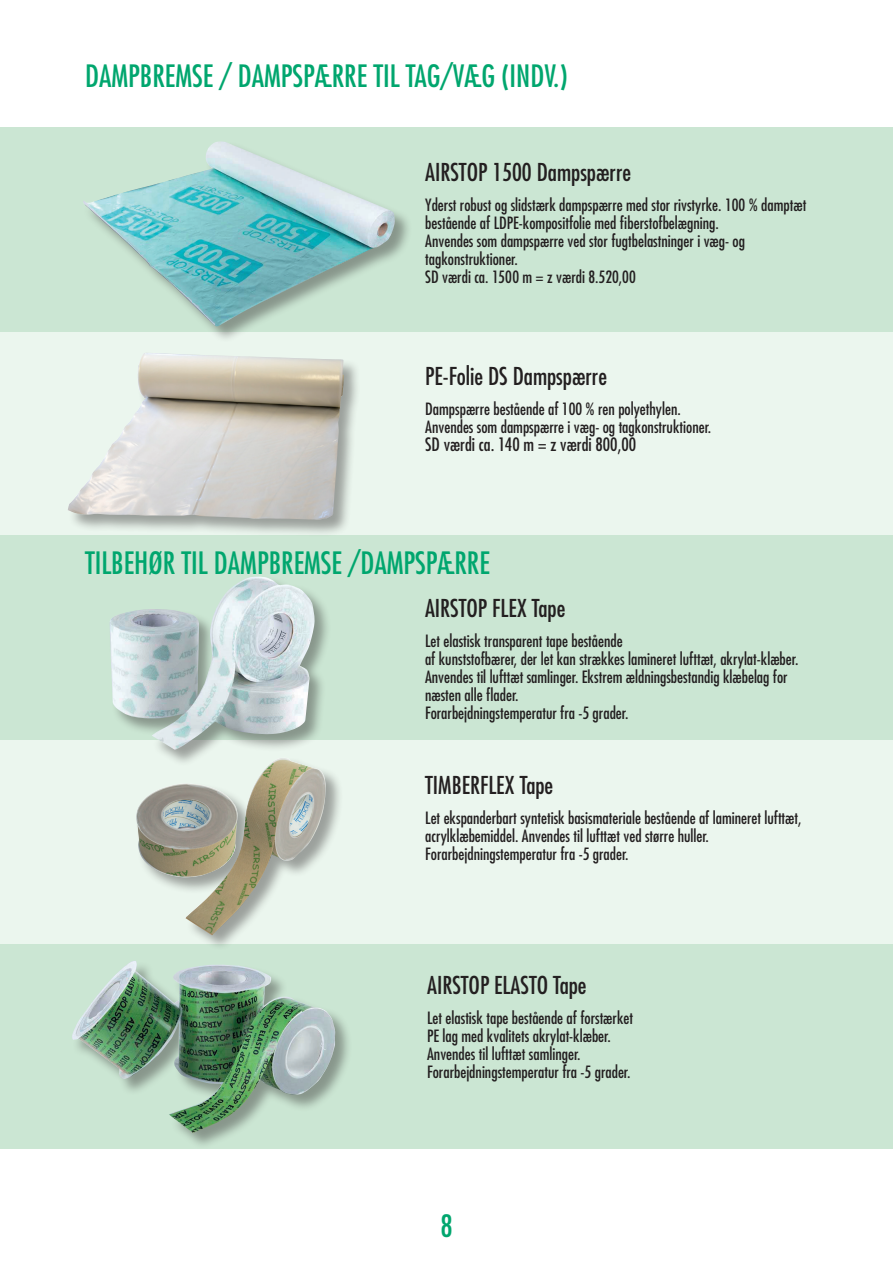
<style>
.page{position:relative;width:893px;height:1263px;background:#fff}
.page>*{position:absolute;margin:0;border:0;box-sizing:border-box;transform-origin:0 0}
.t1{font:condensed 30px "Futura";color:#00a66e}
.t2{font:condensed 24px "Futura";color:#231f20}
.t3{font:condensed 18px "Futura";color:#231f20}
.t4{font:condensed 16.5px/18px "Futura";color:#231f20}
</style>
<div class="page">
<div style="left:0;top:740px;width:893px;height:204px;background:#ebf6ee"></div>
<div style="left:0;top:332px;width:893px;height:204px;background:#ebf6ee"></div>
<div style="left:0;top:128px;width:893px;height:204px;background:#cbe6d3"></div>
<div style="left:0;top:536px;width:893px;height:204px;background:#cbe6d3"></div>
<div style="left:0;top:944px;width:893px;height:204px;background:#cbe6d3"></div>
<div style="left:83px;top:141px;width:329px;height:203px;background:#231f20;opacity:.4"></div>
<img style="left:83px;top:141px;width:312px;height:186px">
<div style="left:68px;top:352px;width:293px;height:185px;background:#231f20;opacity:.4"></div>
<img style="left:68px;top:353px;width:276px;height:167px">
<div style="left:109px;top:576px;width:223px;height:190px;background:#231f20;opacity:.4"></div>
<img style="left:109px;top:577px;width:206px;height:173px">
<div style="left:136px;top:757px;width:207px;height:195px;background:#231f20;opacity:.4"></div>
<img style="left:136px;top:758px;width:190px;height:177px">
<div style="left:72px;top:961px;width:281px;height:189px;background:#231f20;opacity:.4"></div>
<img style="left:72px;top:961px;width:263px;height:172px">
<h1 class="t1" style="left:85px;top:57px;width:484px">DAMPBREMSE / DAMPSPÆRRE TIL TAG/VÆG (INDV.)</h1>
<h2 class="t2" style="left:425px;top:157px;width:207px">AIRSTOP 1500 Dampspærre</h2>
<p class="t4" style="left:425px;top:196px;width:383px">Yderst robust og slidstærk dampspærre med stor rivstyrke. 100 % damptæt bestående af LDPE-kompositfolie med fiberstofbelægning.<br>Anvendes som dampspærre ved stor fugtbelastninger i væg- og tagkonstruktioner.<br>SD værdi ca. 1500 m = z værdi 8.520,00</p>
<h2 class="t2" style="left:425px;top:361px;width:183px">PE-Folie DS Dampspærre</h2>
<p class="t4" style="left:425px;top:400px;width:288px">Dampspærre bestående af 100 % ren polyethylen.<br>Anvendes som dampspærre i væg- og tagkonstruktioner.</p>
<p class="t3" style="left:425px;top:433px;width:212px">SD værdi ca. 140 m = z værdi 800,00</p>
<h1 class="t1" style="left:85px;top:544px;width:406px">TILBEHØR TIL DAMPBREMSE /DAMPSPÆRRE</h1>
<h2 class="t2" style="left:425px;top:593px;width:142px">AIRSTOP FLEX Tape</h2>
<p class="t4" style="left:425px;top:632px;width:375px">Let elastisk transparent tape bestående<br>af kunststofbærer, der let kan strækkes lamineret lufttæt, akrylat-klæber.<br>Anvendes til lufttæt samlinger. Ekstrem ældningsbestandig klæbelag for næsten alle flader.<br>Forarbejdningstemperatur fra -5 grader.</p>
<h2 class="t2" style="left:425px;top:770px;width:130px">TIMBERFLEX Tape</h2>
<p class="t4" style="left:425px;top:808px;width:378px">Let ekspanderbart syntetisk basismateriale bestående af lamineret lufttæt, acrylklæbemiddel. Anvendes til lufttæt ved større huller.<br>Forarbejdningstemperatur fra -5 grader.</p>
<h2 class="t2" style="left:427px;top:969px;width:161px">AIRSTOP ELASTO Tape</h2>
<p class="t4" style="left:427px;top:1008px;width:207px">Let elastisk tape bestående af forstærket PE lag med kvalitets akrylat-klæber.<br>Anvendes til lufttæt samlinger.<br>Forarbejdningstemperatur fra -5 grader.</p>
<h1 class="t1" style="left:440px;top:1207px;width:14px">8</h1>
</div>
